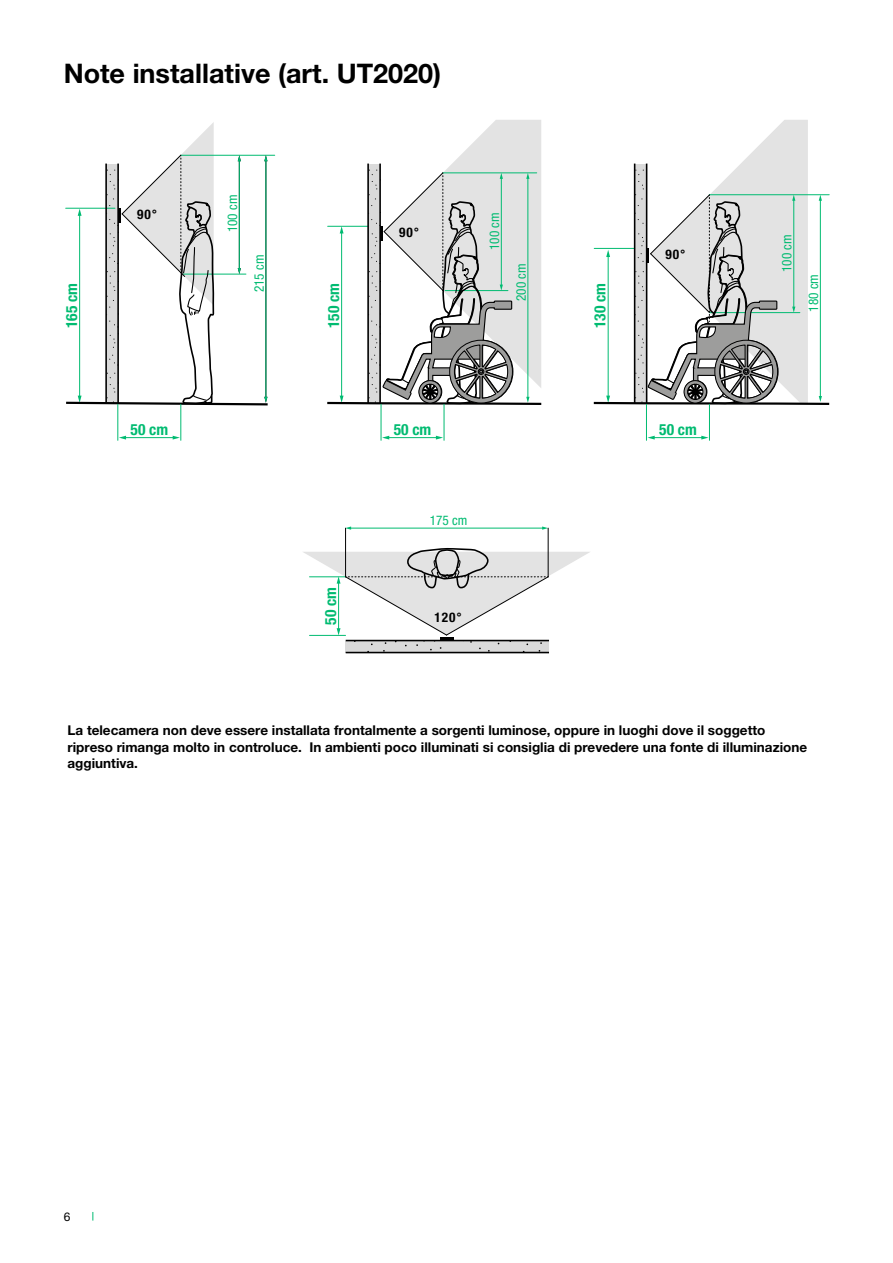
<style>
.page{position:relative;width:893px;height:1263px;background:#fff}
.page>*{position:absolute;margin:0;border:0;box-sizing:border-box;transform-origin:0 0}
.t1{font:700 27px "Helvetica Neue LTW1 G";color:#000}
.t2{font:700 condensed 15.45px "Helvetica Neue LTW1 G";color:#00bb71}
.t3{font:700 13.5px/16.2px "Helvetica Neue LTW1 G";color:#000}
.t4{font:condensed 13.35px "Helvetica Neue LTW1 G";color:#00bb71}
.t5{font:700 condensed 13.35px "Helvetica Neue LTW1 G";letter-spacing:.07em;color:#000}
.t6{font:12px "Helvetica Neue LTW1 G";color:#000}
</style>
<div class="page">
<hr style="left:181px;top:155px;width:94px;height:1px;background:#00bb71">
<svg style="left:65px;top:122px;width:205px;height:297px"></svg>
<hr style="left:125px;top:437px;width:49px;height:1px;background:#00bb71">
<svg style="left:173px;top:436px;width:7px;height:4px"></svg>
<svg style="left:119px;top:436px;width:7px;height:4px"></svg>
<hr style="left:117px;top:404px;width:1px;height:36px;background:#00bb71">
<hr style="left:180px;top:404px;width:1px;height:36px;background:#00bb71">
<svg style="left:711px;top:120px;width:97px;height:74px;fill:#e3e3e3"></svg>
<svg style="left:635px;top:164px;width:11px;height:30px"></svg>
<hr style="left:634px;top:164px;width:1px;height:239px;background:#000">
<hr style="left:646px;top:164px;width:1px;height:239px;background:#000">
<hr style="left:653px;top:437px;width:50px;height:1px;background:#00bb71">
<svg style="left:701px;top:436px;width:7px;height:4px"></svg>
<svg style="left:647px;top:436px;width:8px;height:4px"></svg>
<hr style="left:646px;top:404px;width:1px;height:36px;background:#00bb71">
<hr style="left:709px;top:404px;width:1px;height:36px;background:#00bb71">
<svg style="left:593px;top:194px;width:236px;height:211px"></svg>
<hr style="left:388px;top:437px;width:49px;height:1px;background:#00bb71">
<svg style="left:436px;top:436px;width:7px;height:4px"></svg>
<svg style="left:382px;top:436px;width:7px;height:4px"></svg>
<hr style="left:381px;top:404px;width:1px;height:36px;background:#00bb71">
<hr style="left:444px;top:404px;width:1px;height:36px;background:#00bb71">
<svg style="left:327px;top:120px;width:215px;height:299px"></svg>
<hr style="left:350px;top:528px;width:193px;height:1px;background:#00bb71">
<svg style="left:542px;top:526px;width:6px;height:4px"></svg>
<svg style="left:345px;top:526px;width:6px;height:4px"></svg>
<hr style="left:548px;top:528px;width:1px;height:49px;background:#000">
<hr style="left:345px;top:528px;width:1px;height:49px;background:#000">
<svg style="left:346px;top:641px;width:203px;height:11px;background:#cacaca"></svg>
<hr style="left:346px;top:652px;width:203px;height:1px;background:#000">
<hr style="left:346px;top:640px;width:203px;height:1px;background:#000">
<svg style="left:303px;top:547px;width:287px;height:93px"></svg>
<h1 class="t1" style="left:64px;top:57px;width:379px">Note installative (art. UT2020)</h1>
<p class="t2" style="left:62px;top:328px;width:46px;rotate:-90deg">165 cm</p>
<p class="t5" style="left:137px;top:207px;width:21px">90°</p>
<p class="t2" style="left:131px;top:420px;width:39px">50 cm</p>
<p class="t4" style="left:225px;top:232px;width:39px;rotate:-90deg">100 cm</p>
<p class="t4" style="left:251px;top:292px;width:39px;rotate:-90deg">215 cm</p>
<p class="t2" style="left:324px;top:328px;width:46px;rotate:-90deg">150 cm</p>
<p class="t2" style="left:321px;top:625px;width:39px;rotate:-90deg">50 cm</p>
<p class="t5" style="left:399px;top:224px;width:21px">90°</p>
<p class="t4" style="left:486px;top:250px;width:39px;rotate:-90deg">100 cm</p>
<p class="t4" style="left:513px;top:301px;width:39px;rotate:-90deg">200 cm</p>
<p class="t2" style="left:394px;top:420px;width:39px">50 cm</p>
<p class="t4" style="left:430px;top:512px;width:39px">175 cm</p>
<p class="t5" style="left:434px;top:609px;width:29px">120°</p>
<p class="t2" style="left:591px;top:328px;width:46px;rotate:-90deg">130 cm</p>
<p class="t5" style="left:666px;top:246px;width:21px">90°</p>
<p class="t2" style="left:659px;top:420px;width:39px">50 cm</p>
<p class="t4" style="left:779px;top:272px;width:39px;rotate:-90deg">100 cm</p>
<p class="t4" style="left:805px;top:312px;width:39px;rotate:-90deg">180 cm</p>
<p class="t3" style="left:68px;top:722px;width:741px">La telecamera non deve essere installata frontalmente a sorgenti luminose, oppure in luoghi dove il soggetto ripreso rimanga molto in controluce. In ambienti poco illuminati si consiglia di prevedere una fonte di illuminazione aggiuntiva.</p>
<p class="t6" style="left:64px;top:1209px;width:8px">6</p>
</div>
